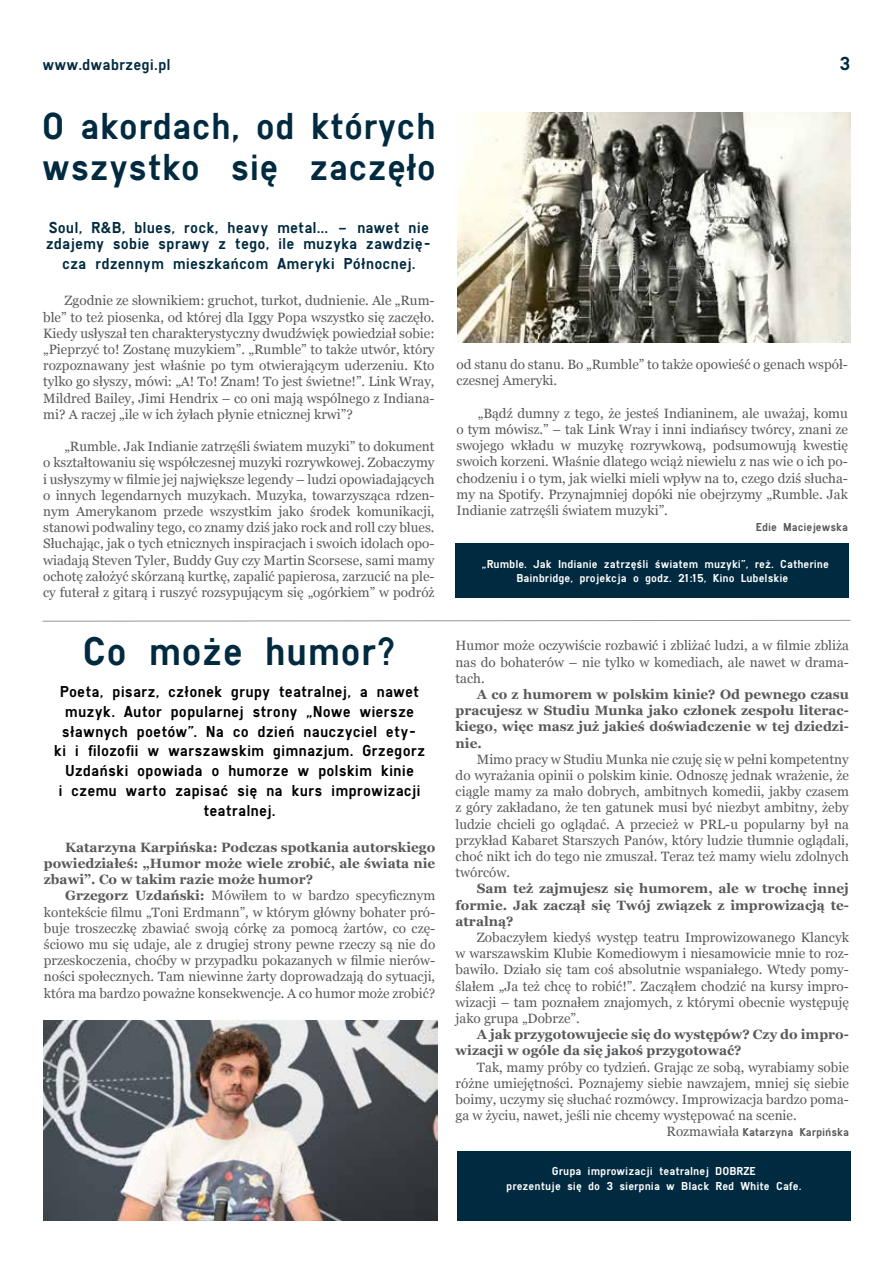
<style>
.page{position:relative;width:893px;height:1263px;background:#fff}
.page>*{position:absolute;margin:0;border:0;box-sizing:border-box;transform-origin:0 0}
.t1{font:41.55px "SNV D Regular";color:#002a3f}
.t2{font:39.15px/40.8px "SNV D Regular";color:#002a3f}
.t3{font:19.5px "SNV D Regular";color:#002a3f}
.t4{font:16.5px/19.8px "SNV D Regular";color:#000;text-align:center}
.t5{font:16.5px/16.5px "SNV D Regular";color:#002a3f}
.t6{font:13.5px/16.2px "Georgia";color:#58595b;text-align:justify}
.t7{font:700 13.5px/16.2px "Georgia";color:#58595b;text-align:justify}
.t8{font:12px/14.4px "SNV D Regular";color:#fff;text-align:center}
.t9{font:12px "SNV D Regular";letter-spacing:-.005em;color:#58595b}
.s1{font-weight:700}
.s2{font-family:"Georgia";font-size:13.5px}
</style>
<div class="page">
<img style="left:457px;top:112px;width:393px;height:231px">
<div style="left:455px;top:544px;width:393px;height:54px;background:#002a3f"></div>
<svg style="left:42px;top:620px;width:809px;height:2px"></svg>
<div style="left:457px;top:1151px;width:393px;height:69px;background:#002a3f"></div>
<img style="left:44px;top:1020px;width:393px;height:200px">
<p class="t5" style="left:43px;top:56px;width:130px">www.dwabrzegi.pl</p>
<h3 class="t3" style="left:839px;top:53px;width:13px">3</h3>
<h2 class="t2" style="left:42px;top:106px;width:396px">O akordach, od których wszystko się zaczęło</h2>
<p class="t5" style="left:46px;top:219px;width:388px">Soul, R&amp;B, blues, rock, heavy metal… – nawet nie zdajemy sobie sprawy z tego, ile muzyka zawdzię-</p>
<p class="t5" style="left:62px;top:256px;width:355px">cza rdzennym mieszkańcom Ameryki Północnej.</p>
<p class="t6" style="left:43px;top:293px;width:393px;text-indent:21px">Zgodnie ze słownikiem: gruchot, turkot, dudnienie. Ale „Rum&shy;ble” to też piosenka, od której dla Iggy Popa wszystko się zaczęło.<br>Kiedy usłyszał ten charakterystyczny dwudźwięk powiedział sobie: „Pieprzyć to! Zostanę muzykiem”. „Rumble” to także utwór, który rozpoznawany jest właśnie po tym otwierającym uderzeniu. Kto tylko go słyszy, mówi: „A! To! Znam! To jest świetne!”. Link Wray, Mildred Bailey, Jimi Hendrix – co oni mają wspólnego z Indiana&shy;mi? A raczej „ile w ich żyłach płynie etnicznej krwi”?</p>
<p class="t6" style="left:43px;top:439px;width:393px;text-indent:21px">„Rumble. Jak Indianie zatrzęśli światem muzyki” to dokument o kształtowaniu się współczesnej muzyki rozrywkowej. Zobaczymy i usłyszymy w filmie jej największe legendy – ludzi opowiadających o innych legendarnych muzykach. Muzyka, towarzysząca rdzen&shy;nym Amerykanom przede wszystkim jako środek komunikacji, stanowi podwaliny tego, co znamy dziś jako rock and roll czy blues.<br>Słuchając, jak o tych etnicznych inspiracjach i swoich idolach opo&shy;wiadają Steven Tyler, Buddy Guy czy Martin Scorsese, sami mamy ochotę założyć skórzaną kurtkę, zapalić papierosa, zarzucić na ple&shy;cy futerał z gitarą i ruszyć rozsypującym się „ogórkiem” w podróż</p>
<h1 class="t1" style="left:83px;top:627px;width:313px">Co może humor?</h1>
<p class="t4" style="left:54px;top:682px;width:373px">Poeta, pisarz, członek grupy teatralnej, a nawet muzyk. Autor popularnej strony „Nowe wiersze sławnych poetów”. Na co dzień nauczyciel ety&shy;ki i filozofii w warszawskim gimnazjum. Grzegorz Uzdański opowiada o humorze w polskim kinie<br>i czemu warto zapisać się na kurs improwizacji teatralnej.</p>
<p class="t7" style="left:44px;top:839px;width:393px;text-indent:21px">Katarzyna Karpińska: Podczas spotkania autorskiego powiedziałeś: „Humor może wiele zrobić, ale świata nie zbawi”. Co w takim razie może humor?</p>
<p class="t6" style="left:44px;top:888px;width:393px;text-indent:21px"><span class="s1">Grzegorz Uzdański:</span> Mówiłem to w bardzo specyficznym kontekście filmu „Toni Erdmann”, w którym główny bohater pró&shy;buje troszeczkę zbawiać swoją córkę za pomocą żartów, co czę&shy;ściowo mu się udaje, ale z drugiej strony pewne rzeczy są nie do przeskoczenia, choćby w przypadku pokazanych w filmie nierów&shy;ności społecznych. Tam niewinne żarty doprowadzają do sytuacji, która ma bardzo poważne konsekwencje. A co humor może zrobić?</p>
<p class="t6" style="left:457px;top:357px;width:393px">od stanu do stanu. Bo „Rumble” to także opowieść o genach współ&shy;czesnej Ameryki.</p>
<p class="t6" style="left:457px;top:405px;width:393px;text-indent:21px">„Bądź dumny z tego, że jesteś Indianinem, ale uważaj, komu o tym mówisz.” – tak Link Wray i inni indiańscy twórcy, znani ze swojego wkładu w muzykę rozrywkową, podsumowują kwestię swoich korzeni. Właśnie dlatego wciąż niewielu z nas wie o ich po&shy;chodzeniu i o tym, jak wielki mieli wpływ na to, czego dziś słucha&shy;my na Spotify. Przynajmniej dopóki nie obejrzymy „Rumble. Jak Indianie zatrzęśli światem muzyki”.</p>
<p class="t9" style="left:756px;top:520px;width:94px">Edie Maciejewska</p>
<p class="t8" style="left:482px;top:557px;width:349px">„Rumble. Jak Indianie zatrzęśli światem muzyki”, reż. Catherine<br>Bainbridge, projekcja o godz. 21:15, Kino Lubelskie</p>
<p class="t6" style="left:456px;top:638px;width:395px">Humor może oczywiście rozbawić i zbliżać ludzi, a w filmie zbliża nas do bohaterów – nie tylko w komediach, ale nawet w drama&shy;tach.</p>
<p class="t7" style="left:456px;top:686px;width:395px;text-indent:21px">A co z humorem w polskim kinie? Od pewnego czasu pracujesz w Studiu Munka jako członek zespołu literac&shy;kiego, więc masz już jakieś doświadczenie w tej dziedzi&shy;nie.</p>
<p class="t6" style="left:456px;top:751px;width:395px;text-indent:21px">Mimo pracy w Studiu Munka nie czuję się w pełni kompetentny do wyrażania opinii o polskim kinie. Odnoszę jednak wrażenie, że ciągle mamy za mało dobrych, ambitnych komedii, jakby czasem z góry zakładano, że ten gatunek musi być niezbyt ambitny, żeby ludzie chcieli go oglądać. A przecież w PRL-u popularny był na przykład Kabaret Starszych Panów, który ludzie tłumnie oglądali, choć nikt ich do tego nie zmuszał. Teraz też mamy wielu zdolnych twórców.</p>
<p class="t7" style="left:456px;top:881px;width:395px;text-indent:21px">Sam też zajmujesz się humorem, ale w trochę innej formie. Jak zaczął się Twój związek z improwizacją te&shy;atralną?</p>
<p class="t6" style="left:456px;top:929px;width:395px;text-indent:21px">Zobaczyłem kiedyś występ teatru Improwizowanego Klancyk w warszawskim Klubie Komediowym i niesamowicie mnie to roz&shy;bawiło. Działo się tam coś absolutnie wspaniałego. Wtedy pomy&shy;ślałem „Ja też chcę to robić!”. Zacząłem chodzić na kursy impro&shy;wizacji – tam poznałem znajomych, z którymi obecnie występuję jako grupa „Dobrze”.</p>
<p class="t7" style="left:456px;top:1026px;width:395px;text-indent:21px">A jak przygotowujecie się do występów? Czy do impro&shy;wizacji w ogóle da się jakoś przygotować?</p>
<p class="t6" style="left:456px;top:1059px;width:395px;text-indent:21px">Tak, mamy próby co tydzień. Grając ze sobą, wyrabiamy sobie różne umiejętności. Poznajemy siebie nawzajem, mniej się siebie boimy, uczymy się słuchać rozmówcy. Improwizacja bardzo poma&shy;ga w życiu, nawet, jeśli nie chcemy występować na scenie.</p>
<p class="t9" style="left:666px;top:1125px;width:184px"><span class="s2">Rozmawiała</span> Katarzyna Karpińska</p>
<p class="t8" style="left:506px;top:1164px;width:297px">Grupa improwizacji teatralnej DOBRZE<br>prezentuje się do 3 sierpnia w Black Red White Cafe.</p>
</div>
